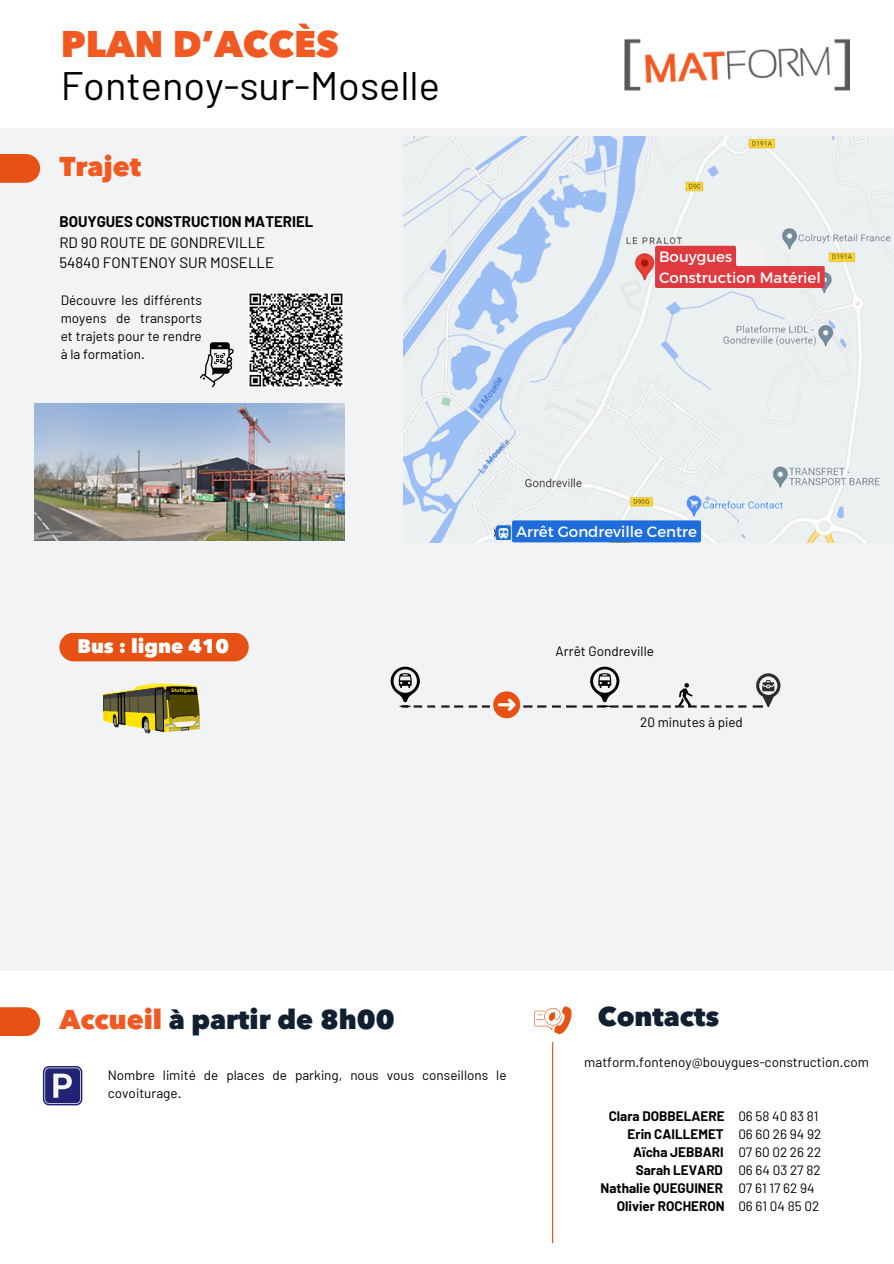
<style>
.page{position:relative;width:894px;height:1264px;background:#fff}
.page>*{position:absolute;margin:0;border:0;box-sizing:border-box;transform-origin:0 0}
.t1{font:39.75px "Barlow";color:#010101}
.t2{font:800 36.75px "Avenir Next LT Pro";color:#f15922}
.t3{font:800 27px "Avenir Next LT Pro";color:#102031}
.t4{font:800 27px "Avenir Next LT Pro";color:#f15922}
.t5{font:800 19.5px "Avenir Next LT Pro";color:#fff}
.t6{font:15px/20.2px "Montserrat";color:#fff}
.t7{font:15px/20.2px "Barlow";color:#000}
.t8{font:700 15px "Barlow";color:#000}
.t9{font:13.5px/18px "Barlow";color:#000;text-align:justify}
.t10{font:700 13.5px/18px "Barlow";color:#000;text-align:right}
.t11{font:700 4.8px "Bitstream Vera Sans";color:#fd0;scale:.93 1}
.s1{color:#f15922}
</style>
<div class="page">
<svg style="left:534px;top:1006px;width:37px;height:27px"></svg>
<div style="left:0;top:128px;width:893px;height:842px;background:#f2f3f5"></div>
<svg style="left:103px;top:683px;width:97px;height:50px"></svg>
<svg style="left:43px;top:1066px;width:39px;height:39px;background:#565694"></svg>
<img style="left:624px;top:39px;width:225px;height:52px">
<div style="left:59px;top:633px;width:189px;height:28px;background:#e75113"></div>
<hr style="left:552px;top:1042px;width:1px;height:200px;background:#e75113">
<div style="left:0;top:154px;width:40px;height:29px;background:#e75113"></div>
<div style="left:0;top:1007px;width:40px;height:29px;background:#e75113"></div>
<svg style="left:200px;top:342px;width:33px;height:45px"></svg>
<img style="left:403px;top:137px;width:490px;height:406px">
<img style="left:494px;top:524px;width:17px;height:16px">
<svg style="left:655px;top:239px;width:169px;height:49px"></svg>
<div style="left:512px;top:520px;width:188px;height:22px;background:#1e6dda;border-radius:2px"></div>
<svg style="left:552px;top:705px;width:8px;height:2px"></svg>
<svg style="left:566px;top:705px;width:10px;height:2px"></svg>
<div style="left:493px;top:691px;width:27px;height:27px;background:#e75113;border-radius:50%"></div>
<svg style="left:441px;top:697px;width:105px;height:15px"></svg>
<svg style="left:390px;top:666px;width:45px;height:41px"></svg>
<svg style="left:582px;top:666px;width:164px;height:41px"></svg>
<svg style="left:752px;top:673px;width:28px;height:34px"></svg>
<img style="left:35px;top:404px;width:309px;height:136px">
<img style="left:249px;top:293px;width:94px;height:94px">
<h2 class="t2" style="left:61px;top:29px;width:280px">PLAN D’ACCÈS</h2>
<h1 class="t1" style="left:61px;top:60px;width:381px">Fontenoy-sur-Moselle</h1>
<h3 class="t4" style="left:59px;top:156px;width:83px">Trajet</h3>
<p class="t8" style="left:59px;top:212px;width:255px">BOUYGUES CONSTRUCTION MATERIEL</p>
<p class="t7" style="left:59px;top:232px;width:216px">RD 90 ROUTE DE GONDREVILLE<br>54840 FONTENOY SUR MOSELLE</p>
<h2 class="t9" style="left:61px;top:290px;width:143px">Découvre les différents moyens de transports et trajets pour te rendre à la formation.</h2>
<p class="t5" style="left:77px;top:638px;width:153px">Bus : ligne 410</p>
<p class="t11" style="left:171px;top:688px;width:26px">Stuttgart</p>
<p class="t6" style="left:658px;top:246px;width:163px">Bouygues<br>Construction Matériel</p>
<p class="t6" style="left:516px;top:521px;width:182px">Arrêt Gondreville Centre</p>
<p class="t9" style="left:555px;top:641px;width:100px">Arrêt Gondreville</p>
<h2 class="t9" style="left:640px;top:712px;width:104px">20 minutes à pied</h2>
<p class="t3" style="left:59px;top:1008px;width:337px"><span class="s1">Accueil</span> à partir de 8h00</p>
<p class="t9" style="left:108px;top:1065px;width:400px">Nombre limité de places de parking, nous vous conseillons le covoiturage.</p>
<p class="t3" style="left:597px;top:1005px;width:123px">Contacts</p>
<p class="t9" style="left:584px;top:1052px;width:286px">matform.fontenoy@bouygues-construction.com</p>
<p class="t10" style="left:600px;top:1106px;width:125px">Clara DOBBELAERE<br>Erin CAILLEMET<br>Aïcha JEBBARI<br>Sarah LEVARD<br>Nathalie QUEGUINER</p>
<p class="t10" style="left:616px;top:1196px;width:109px">Olivier ROCHERON</p>
<p class="t9" style="left:738px;top:1106px;width:82px">06 58 40 83 81</p>
<p class="t9" style="left:738px;top:1124px;width:84px">06 60 26 94 92</p>
<p class="t9" style="left:738px;top:1142px;width:84px">07 60 02 26 22</p>
<p class="t9" style="left:738px;top:1160px;width:84px">06 64 03 27 82</p>
<p class="t9" style="left:738px;top:1178px;width:78px">07 61 17 62 94</p>
<p class="t9" style="left:738px;top:1196px;width:82px">06 61 04 85 02</p>
</div>
